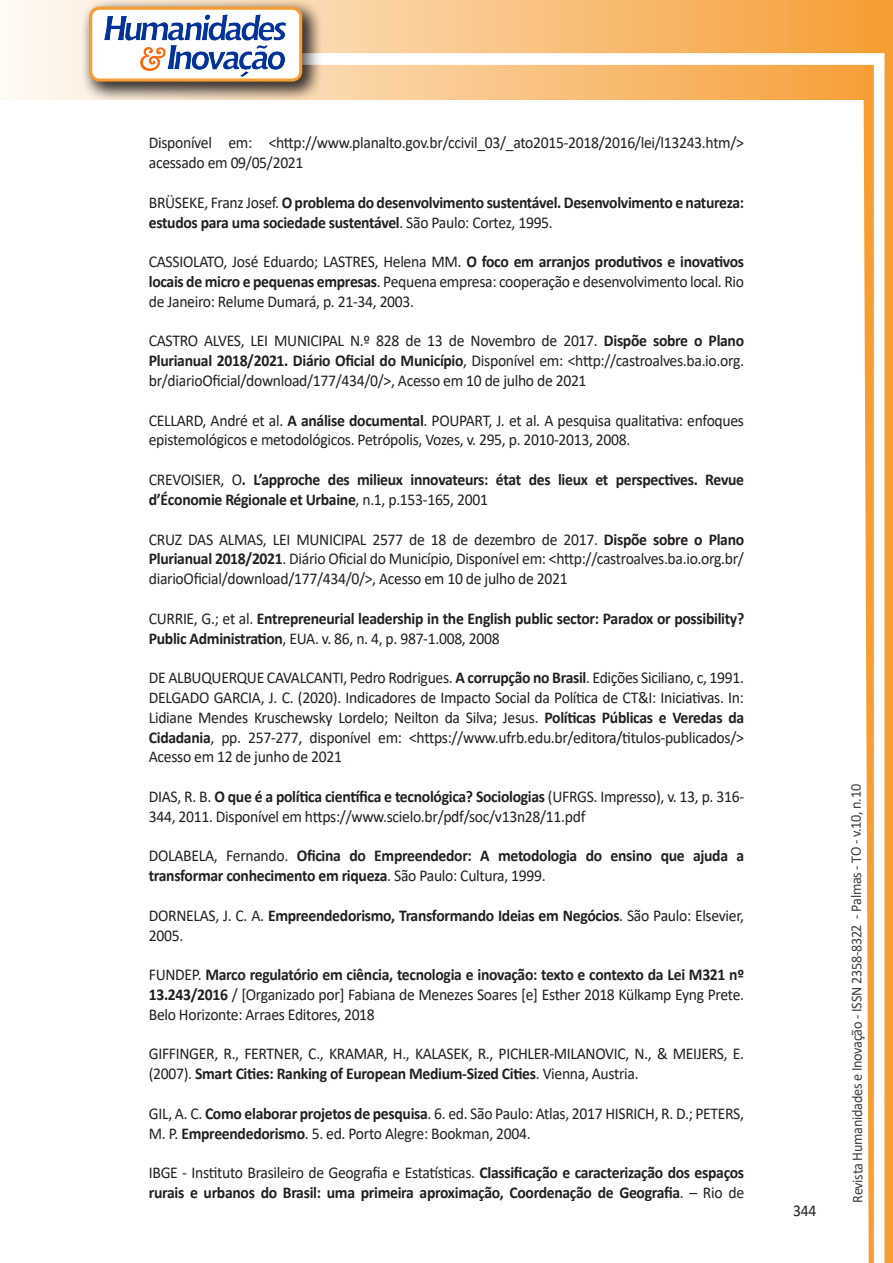
<style>
.page{position:relative;width:893px;height:1263px;background:#fff}
.page>*{position:absolute;margin:0;border:0;box-sizing:border-box;transform-origin:0 0}
.texto{font:16.5px/19.8px "Calibri";letter-spacing:-.02em;color:#231f20;scale:.95 1}
.texto-2{font:700 16.5px/19.8px "Calibri";letter-spacing:-.02em;color:#231f20;scale:.95 1}
.t1{font:15px "Calibri";letter-spacing:-.025em;color:#3e3e3f;scale:.95 1}
.s1{font-weight:400}
.s2{font-weight:700}
</style>
<div class="page">
<svg style="left:5px;top:0;width:858px;height:100px;background:#f9c484"></svg>
<div style="left:302px;top:53px;width:582px;height:12px;background:#fff;border:2px solid #fff"></div>
<svg style="left:863px;top:0;width:30px;height:1263px"></svg>
<div style="left:81px;top:0;width:241px;height:102px;background:#231f20;opacity:.75"></div>
<div style="left:91px;top:8px;width:210px;height:72px;background:#fff;border-radius:9px"></div>
<img style="left:104px;top:14px;width:181px;height:62px">
<div style="left:89px;top:7px;width:213px;height:75px;border:3px solid #f69e34;border-radius:9px"></div>
<p class="texto" style="left:149px;top:133px;width:628px">Disponível em: &lt;http://www.planalto.gov.br/ccivil_03/_ato2015-2018/2016/lei/l13243.htm/&gt; acessado em 09/05/2021</p>
<p class="texto-2" style="left:149px;top:192px;width:628px"><span class="s1">BRÜSEKE, Franz Josef.</span> O problema do desenvolvimento sustentável. Desenvolvimento e natureza: estudos para uma sociedade sustentável<span class="s1">. São Paulo: Cortez, 1995.</span></p>
<p class="texto" style="left:149px;top:251px;width:628px;text-align:justify">CASSIOLATO, José Eduardo; LASTRES, Helena MM. <span class="s2">O foco em arranjos produtivos e inovativos locais de micro e pequenas empresas</span>. Pequena empresa: cooperação e desenvolvimento local. Rio de Janeiro: Relume Dumará, p. 21-34, 2003.</p>
<p class="texto" style="left:149px;top:331px;width:628px;text-align:justify">CASTRO ALVES, LEI MUNICIPAL N.º 828 de 13 de Novembro de 2017. <span class="s2">Dispõe sobre o Plano Plurianual 2018/2021. Diário Oficial do Município</span>, Disponível em: &lt;http://castroalves.ba.io.org. br/diarioOficial/download/177/434/0/&gt;, Acesso em 10 de julho de 2021</p>
<p class="texto" style="left:149px;top:410px;width:628px">CELLARD, André et al. <span class="s2">A análise documental</span>. POUPART, J. et al. A pesquisa qualitativa: enfoques epistemológicos e metodológicos. Petrópolis, Vozes, v. 295, p. 2010-2013, 2008.</p>
<p class="texto-2" style="left:149px;top:469px;width:628px"><span class="s1">CREVOISIER, O</span>. L’approche des milieux innovateurs: état des lieux et perspectives. Revue d’Économie Régionale et Urbaine<span class="s1">, n.1, p.153-165, 2001</span></p>
<p class="texto" style="left:149px;top:529px;width:628px;text-align:justify">CRUZ DAS ALMAS, LEI MUNICIPAL 2577 de 18 de dezembro de 2017. <span class="s2">Dispõe sobre o Plano Plurianual 2018/2021</span>. Diário Oficial do Município, Disponível em: &lt;http://castroalves.ba.io.org.br/ diarioOficial/download/177/434/0/&gt;, Acesso em 10 de julho de 2021</p>
<p class="texto-2" style="left:149px;top:608px;width:628px"><span class="s1">CURRIE, G.; et al.</span> Entrepreneurial leadership in the English public sector: Paradox or possibility?<br>Public Administration<span class="s1">, EUA. v. 86, n. 4, p. 987-1.008, 2008</span></p>
<p class="texto" style="left:149px;top:667px;width:628px">DE ALBUQUERQUE CAVALCANTI, Pedro Rodrigues. <span class="s2">A corrupção no Brasil</span>. Edições Siciliano, c, 1991.</p>
<p class="texto" style="left:149px;top:687px;width:628px;text-align:justify">DELGADO GARCIA, J. C. (2020). Indicadores de Impacto Social da Política de CT&amp;I: Iniciativas. In:<br>Lidiane Mendes Kruschewsky Lordelo; Neilton da Silva; Jesus. <span class="s2">Políticas Públicas e Veredas da Cidadania</span>, pp. 257-277, disponível em: &lt;https://www.ufrb.edu.br/editora/titulos-publicados/&gt; Acesso em 12 de junho de 2021</p>
<p class="texto" style="left:149px;top:786px;width:628px">DIAS, R. B. <span class="s2">O que é a política científica e tecnológica? Sociologias</span> (UFRGS. Impresso), v. 13, p. 316-<br>344, 2011. Disponível em https://www.scielo.br/pdf/soc/v13n28/11.pdf</p>
<p class="texto-2" style="left:149px;top:846px;width:628px"><span class="s1">DOLABELA, Fernando.</span> Oficina do Empreendedor: A metodologia do ensino que ajuda a transformar conhecimento em riqueza<span class="s1">. São Paulo: Cultura, 1999.</span></p>
<p class="texto-2" style="left:149px;top:905px;width:628px"><span class="s1">DORNELAS, J. C. A.</span> Empreendedorismo, Transformando Ideias em Negócios<span class="s1">. São Paulo: Elsevier,<br>2005.</span></p>
<p class="texto" style="left:149px;top:964px;width:628px;text-align:justify">FUNDEP. <span class="s2">Marco regulatório em ciência, tecnologia e inovação: texto e contexto da Lei M321 nº 13.243/2016</span> / [Organizado por] Fabiana de Menezes Soares [e] Esther 2018 Külkamp Eyng Prete.<br>Belo Horizonte: Arraes Editores, 2018</p>
<p class="texto" style="left:149px;top:1043px;width:628px">GIFFINGER, R., FERTNER, C., KRAMAR, H., KALASEK, R., PICHLER-MILANOVIC, N., &amp; MEIJERS, E. (2007). <span class="s2">Smart Cities: Ranking of European Medium-Sized Cities</span>. Vienna, Austria.</p>
<p class="texto" style="left:149px;top:1103px;width:628px">GIL, A. C. <span class="s2">Como elaborar projetos de pesquisa</span>. 6. ed. São Paulo: Atlas, 2017 HISRICH, R. D.; PETERS,<br>M. P. <span class="s2">Empreendedorismo</span>. 5. ed. Porto Alegre: Bookman, 2004.</p>
<p class="texto-2" style="left:149px;top:1162px;width:628px"><span class="s1">IBGE - Instituto Brasileiro de Geografia e Estatísticas.</span> Classificação e caracterização dos espaços rurais e urbanos do Brasil: uma primeira aproximação, Coordenação de Geografia<span class="s1">. – Rio de</span></p>
<p class="texto" style="left:793px;top:1200px;width:26px">344</p>
<p class="t1" style="left:846px;top:1203px;width:442px;rotate:-90deg">Revista Humanidades e Inovação - ISSN 2358-8322 - Palmas - TO - v.10, n.10</p>
</div>
